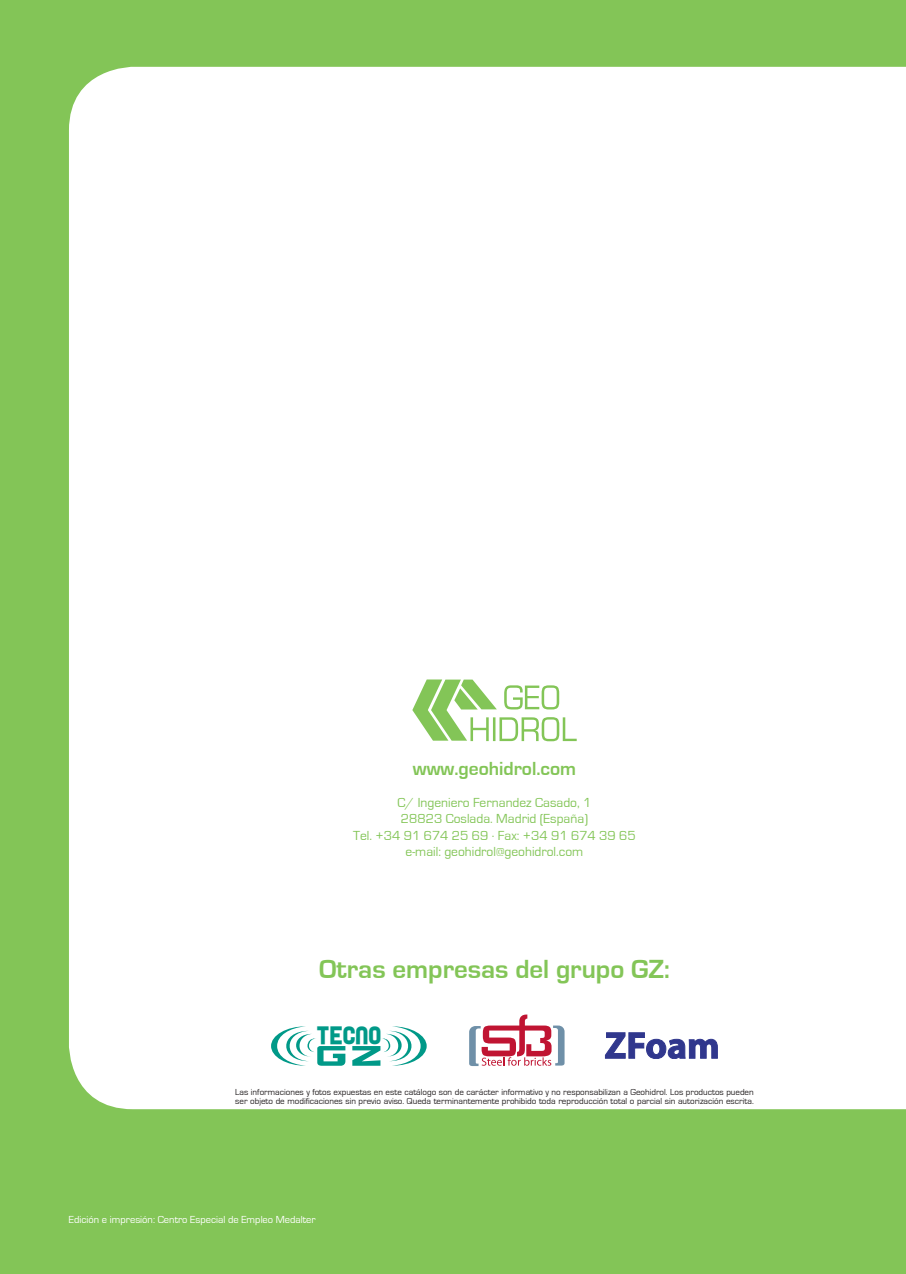
<style>
.page{position:relative;width:906px;height:1274px;background:#fff}
.page>*{position:absolute;margin:0;border:0;box-sizing:border-box;transform-origin:0 0}
.t1{font:700 27px "Eurostile";color:#83c557}
.t2{font:700 25.95px "SF Speedwaystar";color:#098}
.t3{font:700 19.5px "Eurostile";color:#83c557}
.t4{font:13.5px/16.2px "Eurostile";color:#83c557;text-align:center}
.t5{font:10.5px "Eurostile";color:#fff}
.t6{font:9px/9px "Eurostile";color:#231f20}
</style>
<div class="page">
<div style="left:0;top:0;width:905px;height:1273px;background:#83c557"></div>
<div style="left:69px;top:67px;width:836px;height:1042px;background:#fff"></div>
<svg style="left:412px;top:679px;width:164px;height:62px"></svg>
<svg style="left:469px;top:1014px;width:95px;height:51px;background:#dcabb6"></svg>
<svg style="left:352px;top:1026px;width:74px;height:39px;background:#bee5e0"></svg>
<svg style="left:271px;top:1026px;width:74px;height:39px;background:#bce4df"></svg>
<svg style="left:605px;top:1032px;width:112px;height:26px;background:#9094c2"></svg>
<h3 class="t3" style="left:412px;top:758px;width:165px">www.geohidrol.com</h3>
<h3 class="t4" style="left:353px;top:794px;width:284px">C/ Ingeniero Fernandez Casado, 1<br>28823 Coslada. Madrid (España)<br>Tel. +34 91 674 25 69 . Fax: +34 91 674 39 65 e-mail: geohidrol@geohidrol.com</h3>
<h1 class="t1" style="left:319px;top:954px;width:352px">Otras empresas del grupo GZ:</h1>
<h2 class="t2" style="left:317px;top:1020px;width:66px">TECNO</h2>
<p class="t6" style="left:235px;top:1087px;width:520px">Las informaciones y fotos expuestas en este catálogo son de carácter informativo y no responsabilizan a Geohidrol. Los productos pueden ser objeto de modificaciones sin previo aviso. Queda terminantemente prohibido toda reproducción total o parcial sin autorización escrita.</p>
<p class="t5" style="left:69px;top:1213px;width:248px">Edición e impresión: Centro Especial de Empleo Medalter</p>
</div>
